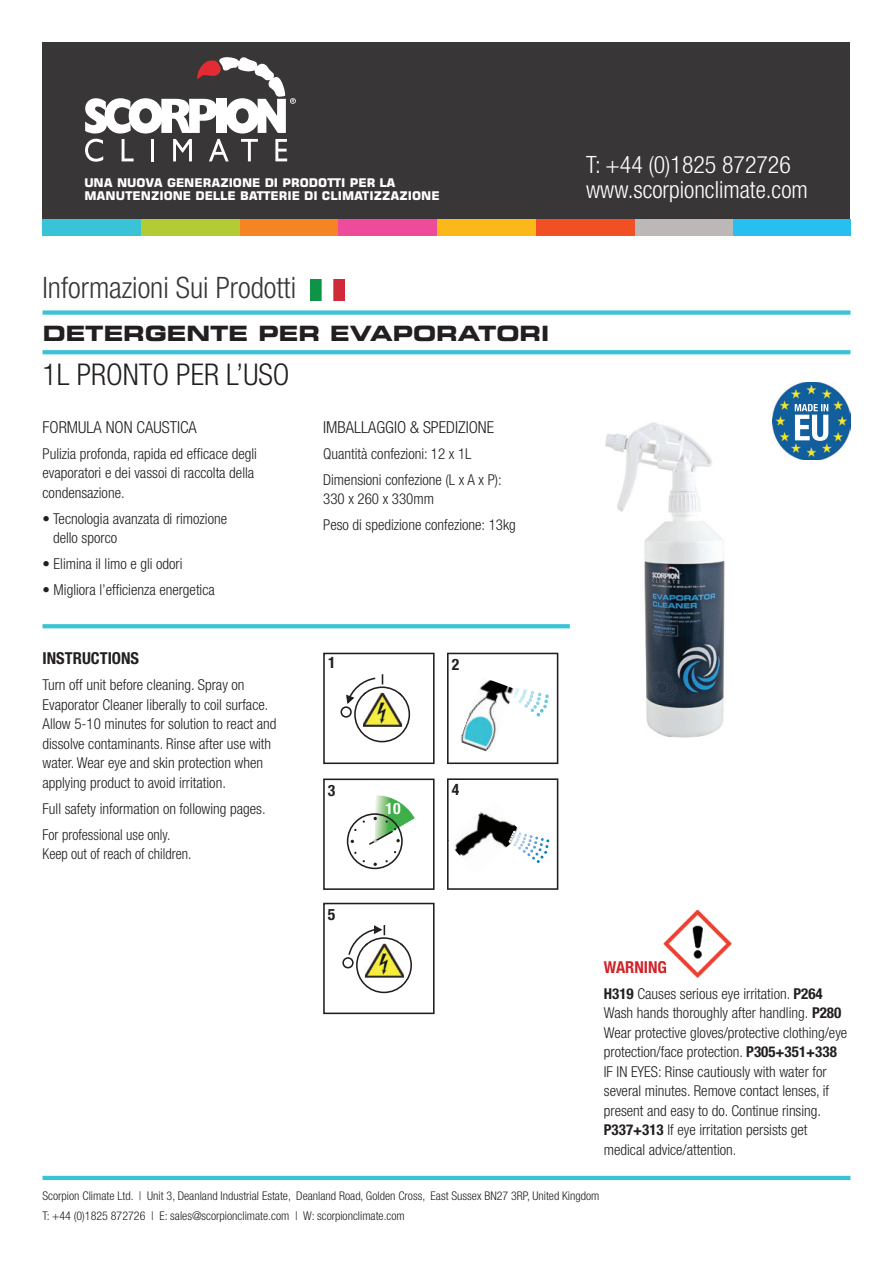
<style>
.page{position:relative;width:893px;height:1263px;background:#fff}
.page>*{position:absolute;margin:0;border:0;box-sizing:border-box;transform-origin:0 0}
.t1{font:300 condensed 30px "Helvetica Neue LT Std";color:#231f20}
.t2{font:300 condensed 29.55px "Helvetica Neue LT Std";color:#393638}
.t3{font:300 condensed 23.85px/24.9px "Helvetica Neue LT Std";color:#fff}
.t4{font:700 expanded 21px "Square 721 BT";color:#231f20}
.t5{font:300 condensed 16.5px "Helvetica Neue LT Std";color:#231f20}
.t6{font:700 condensed 16.5px "Helvetica Neue LT Std";color:#231f20}
.t7{font:700 condensed 16.5px "Helvetica Neue LT Std";color:#d1232a}
.t8{font:700 condensed 15.75px "Helvetica Neue LT Std";color:#231f20}
.t9{font:700 condensed 15.75px "Helvetica Neue LT Std";color:#fff}
.t10{font:300 condensed 15px/19.5px "Helvetica Neue LT Std";color:#231f20}
.t11{font:300 condensed 15px "Helvetica Neue LT Std";color:#231f20;scale:.95 1}
.t12{font:300 condensed 12px/19.5px "Helvetica Neue LT Std";color:#231f20}
.t13{font:700 12px/13.5px "Square 721 BT";color:#fff}
.s1{font-weight:700}
</style>
<div class="page">
<div style="left:43px;top:43px;width:807px;height:176px;background:#393638"></div>
<div style="left:43px;top:219px;width:98px;height:17px;background:#3ac2d7"></div>
<div style="left:437px;top:219px;width:99px;height:17px;background:#fcb818"></div>
<div style="left:240px;top:219px;width:98px;height:17px;background:#f58422"></div>
<div style="left:634px;top:219px;width:99px;height:17px;background:#bbb8b7"></div>
<div style="left:141px;top:219px;width:99px;height:17px;background:#b3cb34"></div>
<div style="left:536px;top:219px;width:98px;height:17px;background:#f05024"></div>
<div style="left:338px;top:219px;width:99px;height:17px;background:#ee4c9a"></div>
<div style="left:733px;top:219px;width:117px;height:17px;background:#26bff0"></div>
<hr style="left:43px;top:1176px;width:807px;height:4px;background:#3ac2d7">
<svg style="left:43px;top:624px;width:527px;height:4px;background:#41c4d8"></svg>
<div style="left:43px;top:310px;width:807px;height:5px;background:#3ac2d7"></div>
<svg style="left:43px;top:350px;width:807px;height:4px;background:#3fc3d8"></svg>
<svg style="left:323px;top:652px;width:112px;height:113px"></svg>
<svg style="left:447px;top:653px;width:111px;height:111px"></svg>
<svg style="left:447px;top:778px;width:111px;height:112px"></svg>
<svg style="left:323px;top:778px;width:112px;height:112px"></svg>
<svg style="left:323px;top:902px;width:112px;height:113px"></svg>
<img style="left:773px;top:382px;width:77px;height:78px">
<svg style="left:795px;top:404px;width:33px;height:37px"></svg>
<img style="left:605px;top:422px;width:120px;height:316px">
<img style="left:663px;top:910px;width:68px;height:68px">
<svg style="left:663px;top:961px;width:3px;height:12px"></svg>
<svg style="left:85px;top:57px;width:211px;height:105px"></svg>
<img style="left:311px;top:280px;width:34px;height:20px">
<p class="t13" style="left:84px;top:176px;width:357px">UNA NUOVA GENERAZIONE DI PRODOTTI PER LA<br>MANUTENZIONE DELLE BATTERIE DI CLIMATIZZAZIONE</p>
<h2 class="t2" style="left:43px;top:270px;width:255px">Informazioni Sui Prodotti</h2>
<h3 class="t4" style="left:43px;top:320px;width:508px">DETERGENTE PER EVAPORATORI</h3>
<h1 class="t1" style="left:43px;top:357px;width:248px">1L PRONTO PER L’USO</h1>
<p class="t5" style="left:43px;top:417px;width:156px">FORMULA NON CAUSTICA</p>
<p class="t10" style="left:43px;top:443px;width:216px">Pulizia profonda, rapida ed efficace degli evaporatori e dei vassoi di raccolta della condensazione.</p>
<p class="t10" style="left:53px;top:508px;width:176px;text-indent:-11px">• Tecnologia avanzata di rimozione dello sporco</p>
<p class="t10" style="left:43px;top:554px;width:142px">• Elimina il limo e gli odori</p>
<p class="t10" style="left:43px;top:580px;width:174px">• Migliora l’efficienza energetica</p>
<p class="t6" style="left:43px;top:649px;width:98px">INSTRUCTIONS</p>
<p class="t10" style="left:43px;top:675px;width:235px">Turn off unit before cleaning. Spray on Evaporator Cleaner liberally to coil surface.<br>Allow 5-10 minutes for solution to react and dissolve contaminants. Rinse after use with water. Wear eye and skin protection when applying product to avoid irritation.</p>
<p class="t10" style="left:43px;top:795px;width:225px;line-height:26px">Full safety information on following pages.<br>For professional use only.</p>
<p class="t11" style="left:43px;top:845px;width:158px">Keep out of reach of children.</p>
<p class="t5" style="left:323px;top:417px;width:172px">IMBALLAGGIO &amp; SPEDIZIONE</p>
<p class="t10" style="left:323px;top:440px;width:180px;line-height:25.8px">Quantità confezioni: 12 x 1L<br>Dimensioni confezione (L x A x P):</p>
<p class="t10" style="left:323px;top:486px;width:194px;line-height:25.8px">330 x 260 x 330mm<br>Peso di spedizione confezione: 13kg</p>
<p class="t8" style="left:328px;top:653px;width:9px">1</p>
<p class="t8" style="left:452px;top:655px;width:9px">2</p>
<p class="t8" style="left:328px;top:781px;width:9px">3</p>
<p class="t8" style="left:328px;top:904px;width:9px">5</p>
<p class="t9" style="left:385px;top:799px;width:17px">10</p>
<p class="t8" style="left:452px;top:780px;width:9px">4</p>
<h3 class="t3" style="left:586px;top:152px;width:223px">T: +44 (0)1825 872726 www.scorpionclimate.com</h3>
<p class="t7" style="left:604px;top:957px;width:64px">WARNING</p>
<p class="t10" style="left:604px;top:984px;width:245px"><span class="s1">H319</span> Causes serious eye irritation. <span class="s1">P264<br></span>Wash hands thoroughly after handling. <span class="s1">P280<br></span>Wear protective gloves/protective clothing/eye protection/face protection. <span class="s1">P305+351+338<br></span>IF IN EYES: Rinse cautiously with water for several minutes. Remove contact lenses, if present and easy to do. Continue rinsing.<br><span class="s1">P337+313</span> If eye irritation persists get medical advice/attention.</p>
<p class="t12" style="left:43px;top:1186px;width:558px">Scorpion Climate Ltd. | Unit 3, Deanland Industrial Estate, Deanland Road, Golden Cross, East Sussex BN27 3RP, United Kingdom<br>T: +44 (0)1825 872726 | E: sales@scorpionclimate.com | W: scorpionclimate.com</p>
</div>
